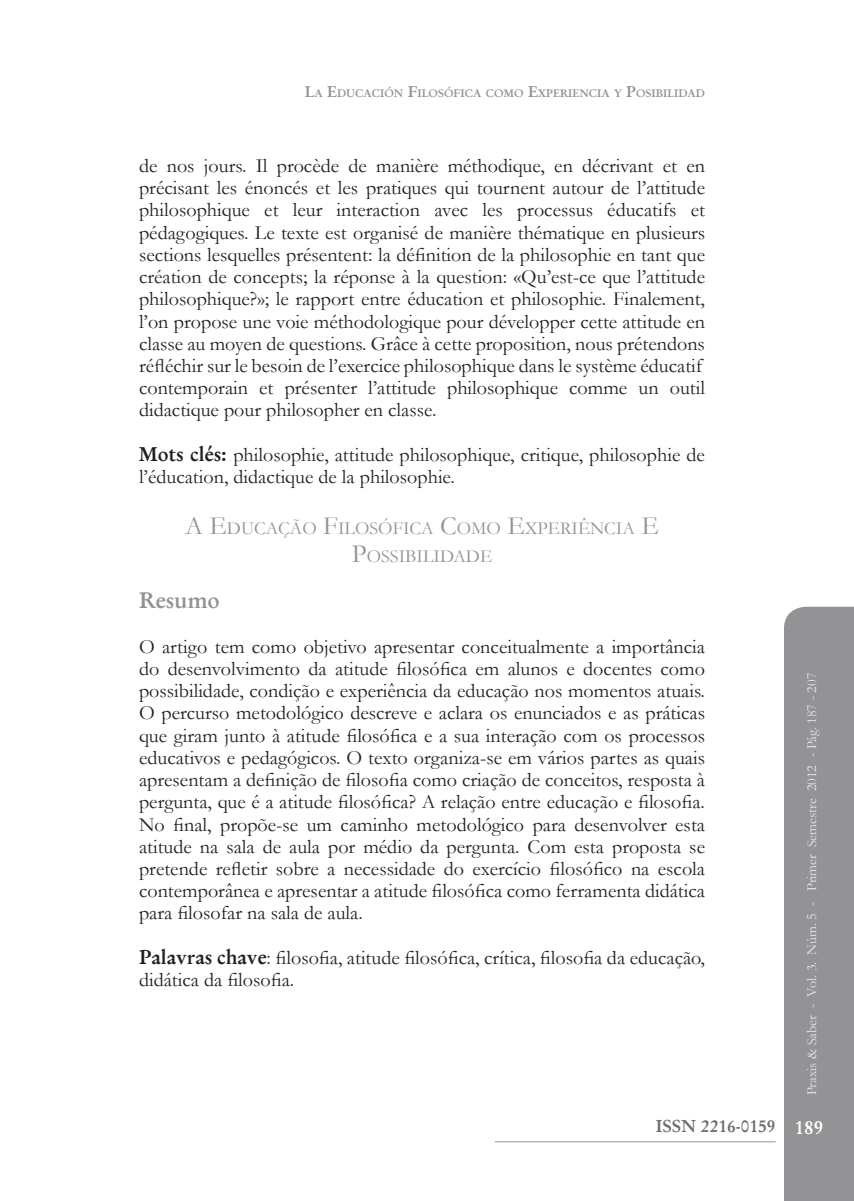
<style>
.page{position:relative;width:854px;height:1201px;background:#fff}
.page>*{position:absolute;margin:0;border:0;box-sizing:border-box;transform-origin:0 0}
.t1{font:700 22.75px "Garamond";color:#939395}
.t2{font:20.12px/22.2px "Garamond";color:#231f20}
.t3{font:18.38px/28px "Garamond";color:#939395;text-align:center}
.t4{font:700 17.5px "Garamond";color:#6c6d70}
.t5{font:14px "Garamond";color:#e6e7e9}
.t6{font:700 11.03px "Garamond";color:#939395}
.s1{font-size:15.75px}
.s2{font-weight:700}
.s3{font-size:26.25px}
.s4{font-size:19.25px;color:#fff}
</style>
<div class="page">
<div style="left:784px;top:606px;width:69px;height:594px;background:#939395"></div>
<hr style="left:494px;top:1141px;width:281px;height:1px;background:#939395">
<p class="t6" style="left:305px;top:86px;width:401px"><span class="s1">L</span>A <span class="s1">E</span>DUCACIÓN <span class="s1">F</span>ILOSÓFICA COMO <span class="s1">E</span>XPERIENCIA Y <span class="s1">P</span>OSIBILIDAD</p>
<p class="t2" style="left:139px;top:154px;width:567px">de nos jours. Il procède de manière méthodique, en décrivant et en précisant les énoncés et les pratiques qui tournent autour de l’attitude philosophique et leur interaction avec les processus éducatifs et pédagogiques. Le texte est organisé de manière thématique en plusieurs sections lesquelles présentent: la définition de la philosophie en tant que création de concepts; la réponse à la question: «Qu’est-ce que l’attitude philosophique?»; le rapport entre éducation et philosophie. Finalement, l’on propose une voie méthodologique pour développer cette attitude en classe au moyen de questions. Grâce à cette proposition, nous prétendons réfléchir sur le besoin de l’exercice philosophique dans le système éducatif contemporain et présenter l’attitude philosophique comme un outil didactique pour philosopher en classe.</p>
<p class="t2" style="left:139px;top:443px;width:567px"><span class="s2">Mots clés:</span> philosophie, attitude philosophique, critique, philosophie de l’éducation, didactique de la philosophie.</p>
<p class="t3" style="left:185px;top:513px;width:475px"><span class="s3">A E</span>DUCAÇÃO <span class="s3">F</span>ILOSÓFICA <span class="s3">C</span>OMO <span class="s3">E</span>XPERIÊNCIA <span class="s3">E<br>P</span>OSSIBILIDADE</p>
<p class="t1" style="left:139px;top:586px;width:82px">Resumo</p>
<p class="t2" style="left:139px;top:635px;width:567px;text-align:justify">O artigo tem como objetivo apresentar conceitualmente a importância do desenvolvimento da atitude filosófica em alunos e docentes como possibilidade, condição e experiência da educação nos momentos atuais.<br>O percurso metodológico descreve e aclara os enunciados e as práticas que giram junto à atitude filosófica e a sua interação com os processos educativos e pedagógicos. O texto organiza-se em vários partes as quais apresentam a definição de filosofia como criação de conceitos, resposta à pergunta, que é a atitude filosófica? A relação entre educação e filosofia.<br>No final, propõe-se um caminho metodológico para desenvolver esta atitude na sala de aula por médio da pergunta. Com esta proposta se pretende refletir sobre a necessidade do exercício filosófico na escola contemporânea e apresentar a atitude filosófica como ferramenta didática para filosofar na sala de aula.</p>
<p class="t2" style="left:139px;top:946px;width:567px"><span class="s2">Palavras chave</span>: filosofia, atitude filosófica, crítica, filosofia da educação, didática da filosofia.</p>
<p class="t5" style="left:802px;top:757px;width:86px;rotate:-90deg">- Pág. 187 - 207</p>
<p class="t5" style="left:802px;top:1095px;width:332px;rotate:-90deg">Praxis &amp; Saber - Vol. 3. Núm. 5 - Primer Semestre 2012</p>
<p class="t4" style="left:655px;top:1115px;width:169px">ISSN 2216-0159 <span class="s4">189</span></p>
</div>
